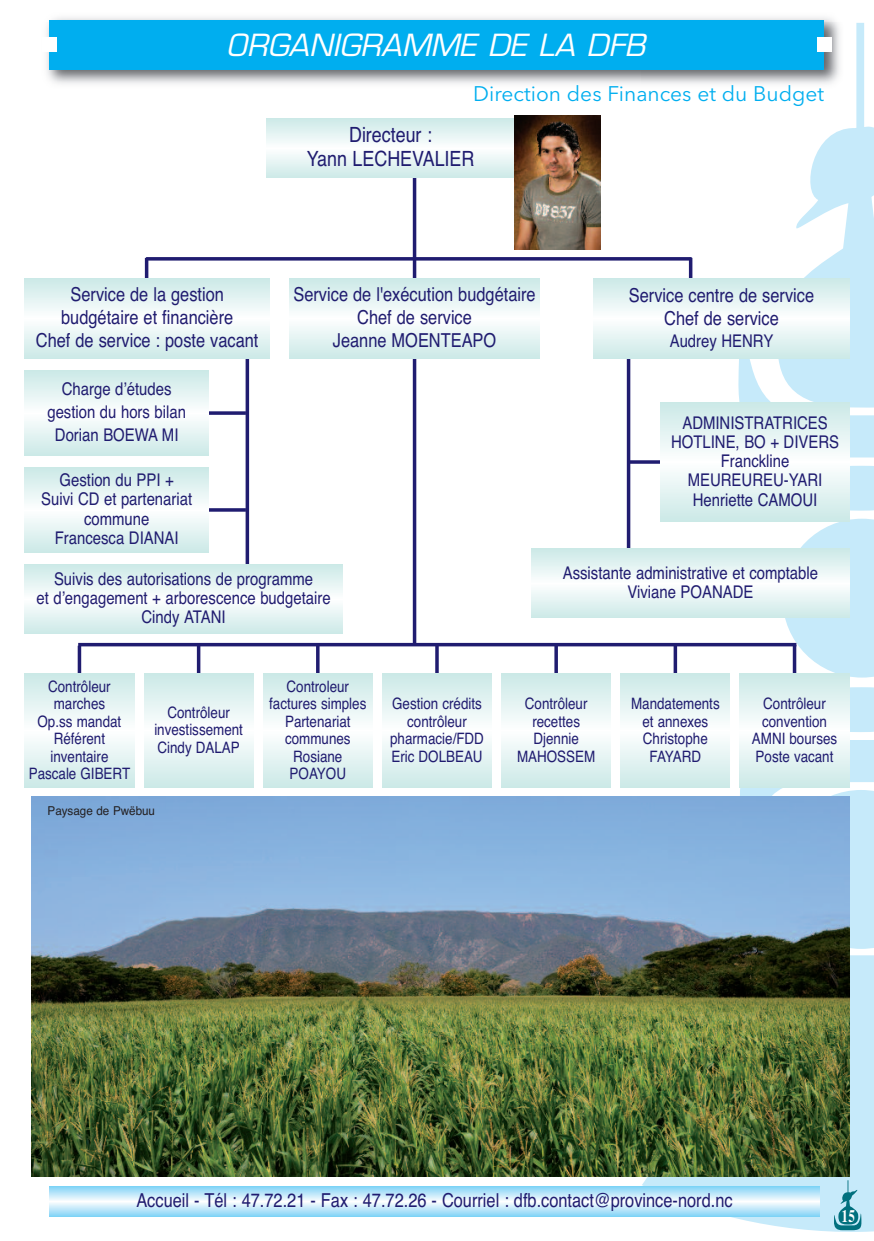
<style>
.page{position:relative;width:874px;height:1241px;background:#fff}
.page>*{position:absolute;margin:0;border:0;box-sizing:border-box;transform-origin:0 0}
.t1{font:italic 29.75px "Eurostile";letter-spacing:.005em;color:#fff}
.t2{font:21px "Avenir Next";color:#00aeef}
.t3{font:21px/24.5px "Helvetica";color:#201c70;text-align:center;scale:.85 1}
.t4{font:19.25px/23.1px "Helvetica";color:#201c70;text-align:center;scale:.85 1}
.t5{font:17.5px/19.2px "Helvetica";color:#201c70;text-align:center;scale:.85 1}
.t6{font:700 17.5px "Times";color:#fff;scale:.75 1}
.t7{font:15.75px/17.5px "Helvetica";color:#201c70;text-align:center;scale:.85 1}
.t8{font:12.25px "Helvetica";color:#231f20;scale:.95 1}
</style>
<div class="page">
<svg style="left:641px;top:955px;width:232px;height:276px;fill:#c6eafa"></svg>
<svg style="left:782px;top:518px;width:91px;height:159px"></svg>
<svg style="left:848px;top:687px;width:25px;height:45px"></svg>
<svg style="left:724px;top:740px;width:149px;height:208px"></svg>
<svg style="left:848px;top:465px;width:25px;height:45px"></svg>
<svg style="left:722px;top:23px;width:151px;height:434px"></svg>
<svg style="left:833px;top:1179px;width:28px;height:50px"></svg>
<svg style="left:50px;top:1185px;width:769px;height:30px"></svg>
<img style="left:46px;top:17px;width:800px;height:75px">
<div style="left:50px;top:20px;width:773px;height:49px;background:#00aeef"></div>
<div style="left:816px;top:37px;width:15px;height:15px;background:#fff"></div>
<div style="left:42px;top:37px;width:15px;height:15px;background:#fff"></div>
<svg style="left:412px;top:178px;width:4px;height:464px;fill:#201c70"></svg>
<svg style="left:688px;top:258px;width:4px;height:20px"></svg>
<svg style="left:626px;top:358px;width:4px;height:191px"></svg>
<hr style="left:145px;top:258px;width:3px;height:52px;background:#201c70">
<svg style="left:245px;top:358px;width:4px;height:206px"></svg>
<svg style="left:266px;top:118px;width:248px;height:60px"></svg>
<svg style="left:25px;top:278px;width:244px;height:80px"></svg>
<svg style="left:290px;top:278px;width:249px;height:80px"></svg>
<svg style="left:593px;top:278px;width:255px;height:80px"></svg>
<hr style="left:146px;top:257px;width:545px;height:3px;background:#201c70">
<hr style="left:627px;top:460px;width:113px;height:3px;background:#201c70">
<svg style="left:209px;top:411px;width:37px;height:4px"></svg>
<hr style="left:169px;top:508px;width:77px;height:3px;background:#201c70">
<hr style="left:792px;top:645px;width:3px;height:65px;background:#201c70">
<hr style="left:197px;top:645px;width:3px;height:68px;background:#201c70">
<hr style="left:78px;top:645px;width:3px;height:68px;background:#201c70">
<hr style="left:316px;top:645px;width:3px;height:68px;background:#201c70">
<hr style="left:435px;top:645px;width:3px;height:68px;background:#201c70">
<hr style="left:554px;top:645px;width:3px;height:68px;background:#201c70">
<hr style="left:673px;top:645px;width:3px;height:68px;background:#201c70">
<svg style="left:78px;top:642px;width:718px;height:4px;fill:#201c70"></svg>
<svg style="left:25px;top:673px;width:109px;height:114px"></svg>
<svg style="left:144px;top:673px;width:109px;height:114px"></svg>
<svg style="left:263px;top:673px;width:109px;height:114px"></svg>
<svg style="left:382px;top:673px;width:109px;height:114px"></svg>
<svg style="left:501px;top:673px;width:109px;height:114px"></svg>
<svg style="left:620px;top:673px;width:109px;height:114px"></svg>
<svg style="left:739px;top:673px;width:109px;height:114px"></svg>
<svg style="left:25px;top:371px;width:183px;height:84px"></svg>
<svg style="left:25px;top:467px;width:183px;height:85px"></svg>
<svg style="left:25px;top:564px;width:317px;height:69px"></svg>
<svg style="left:531px;top:549px;width:317px;height:68px"></svg>
<svg style="left:660px;top:402px;width:188px;height:120px"></svg>
<img style="left:31px;top:796px;width:817px;height:379px">
<img style="left:514px;top:115px;width:86px;height:134px">
<h1 class="t1" style="left:226px;top:33px;width:420px">ORGANIGRAMME DE LA DFB</h1>
<p class="t2" style="left:473px;top:76px;width:352px">Direction des Finances et du Budget</p>
<p class="t3" style="left:306px;top:122px;width:199px">Directeur :<br>Yann LECHEVALIER</p>
<p class="t4" style="left:36px;top:282px;width:263px">Service de la gestion budgétaire et financière<br>Chef de service : poste vacant</p>
<p class="t4" style="left:293px;top:282px;width:286px">Service de l'exécution budgétaire<br>Chef de service<br>Jeanne MOENTEAPO</p>
<p class="t4" style="left:628px;top:283px;width:219px">Service centre de service<br>Chef de service</p>
<p class="t5" style="left:669px;top:331px;width:123px">Audrey HENRY</p>
<p class="t5" style="left:47px;top:378px;width:164px;line-height:22.8px">Charge d’études gestion du hors bilan<br>Dorian BOEWA MI</p>
<p class="t5" style="left:41px;top:470px;width:179px">Gestion du PPI +<br>Suivi CD et partenariat commune<br>Francesca DIANAI</p>
<p class="t5" style="left:36px;top:569px;width:347px">Suivis des autorisations de programme<br>et d’engagement + arborescence budgetaire<br>Cindy ATANI</p>
<p class="t5" style="left:562px;top:563px;width:302px">Assistante administrative et comptable<br>Viviane POANADE</p>
<p class="t5" style="left:670px;top:413px;width:199px">ADMINISTRATRICES<br>HOTLINE, BO + DIVERS<br>Franckline<br>MEUREUREU-YARI<br>Henriette CAMOUI</p>
<p class="t7" style="left:29px;top:677px;width:121px">Contrôleur marches<br>Op.ss mandat<br>Référent inventaire<br>Pascale GIBERT</p>
<p class="t7" style="left:154px;top:703px;width:106px">Contrôleur investissement<br>Cindy DALAP</p>
<p class="t8" style="left:48px;top:803px;width:115px">Paysage de Pwëbuu</p>
<p class="t7" style="left:269px;top:677px;width:116px">Controleur factures simples<br>Partenariat communes<br>Rosiane<br>POAYOU</p>
<p class="t7" style="left:390px;top:694px;width:112px">Gestion crédits contrôleur pharmacie/FDD<br>Eric DOLBEAU</p>
<p class="t7" style="left:517px;top:694px;width:93px">Contrôleur recettes<br>Djennie<br>MAHOSSEM</p>
<p class="t7" style="left:630px;top:694px;width:106px">Mandatements et annexes<br>Christophe<br>FAYARD</p>
<p class="t7" style="left:751px;top:694px;width:102px">Contrôleur convention<br>AMNI bourses<br>Poste vacant</p>
<p class="t4" style="left:136px;top:1188px;width:702px">Accueil - Tél : 47.72.21 - Fax : 47.72.26 - Courriel : dfb.contact@province-nord.nc</p>
<p class="t6" style="left:841px;top:1205px;width:20px">15</p>
</div>
